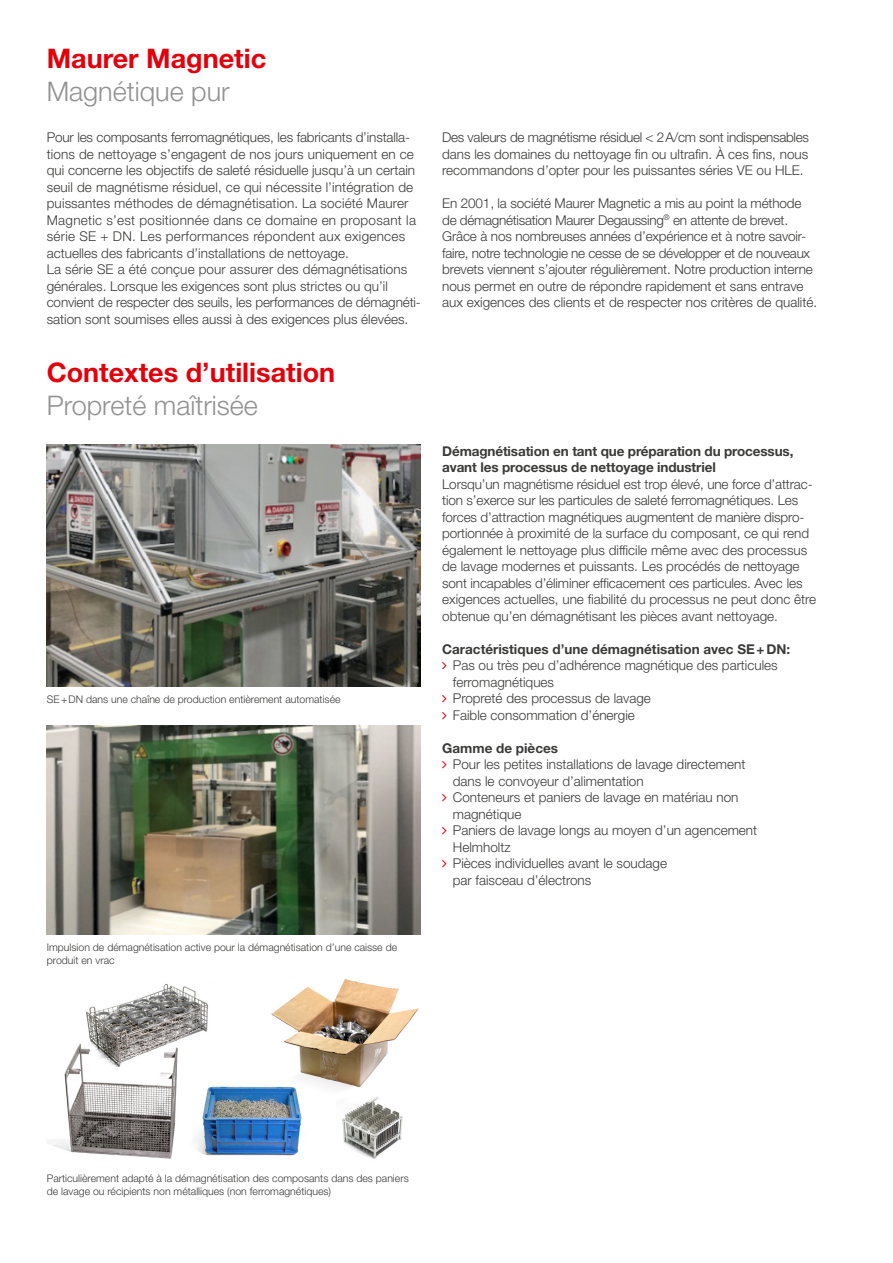
<style>
.page{position:relative;width:893px;height:1263px;background:#fff}
.page>*{position:absolute;margin:0;border:0;box-sizing:border-box;transform-origin:0 0}
.t1{font:700 27px "Helvetica Neue LT Std";color:#e3000b}
.t2{font:300 27px "Helvetica Neue LT Std";color:#919291}
.t3{font:300 13.5px/16.5px "Helvetica Neue LT Std";color:#3a3a39}
.t4{font:700 13.5px/16.5px "Helvetica Neue LT Std";letter-spacing:-.01em;color:#3a3a39}
.t5{font:300 10.5px/13.5px "Helvetica Neue LT Std";color:#3a3a39}
</style>
<div class="page">
<img style="left:47px;top:445px;width:374px;height:242px">
<img style="left:47px;top:725px;width:374px;height:209px">
<img style="left:47px;top:979px;width:372px;height:180px">
<h1 class="t1" style="left:47px;top:42px;width:221px">Maurer Magnetic</h1>
<h1 class="t2" style="left:47px;top:75px;width:185px">Magnétique pur</h1>
<p class="t3" style="left:47px;top:129px;width:376px">Pour les composants ferromagnétiques, les fabricants d’installa&shy;tions de nettoyage s’engagent de nos jours uniquement en ce qui concerne les objectifs de saleté résiduelle jusqu’à un certain seuil de magnétisme résiduel, ce qui nécessite l’intégration de puissantes méthodes de démagnétisation. La société Maurer Magnetic s’est positionnée dans ce domaine en proposant la série SE + DN. Les performances répondent aux exigences actuelles des fabricants d’installations de nettoyage.<br>La série SE a été conçue pour assurer des démagnétisations générales. Lorsque les exigences sont plus strictes ou qu’il convient de respecter des seuils, les performances de démagnéti&shy;sation sont soumises elles aussi à des exigences plus élevées.</p>
<p class="t3" style="left:442px;top:129px;width:368px;text-align:justify">Des valeurs de magnétisme résiduel &lt; 2A/cm sont indispensables dans les domaines du nettoyage fin ou ultrafin. À ces fins, nous recommandons d’opter pour les puissantes séries VE ou HLE.</p>
<p class="t3" style="left:442px;top:195px;width:376px">En 2001, la société Maurer Magnetic a mis au point la méthode de démagnétisation Maurer Degaussing<sup>®</sup> en attente de brevet.<br>Grâce à nos nombreuses années d’expérience et à notre savoir&shy;faire, notre technologie ne cesse de se développer et de nouveaux brevets viennent s’ajouter régulièrement. Notre production interne nous permet en outre de répondre rapidement et sans entrave aux exigences des clients et de respecter nos critères de qualité.</p>
<h1 class="t1" style="left:47px;top:355px;width:290px">Contextes d’utilisation</h1>
<h1 class="t2" style="left:47px;top:389px;width:213px">Propreté maîtrisée</h1>
<p class="t5" style="left:47px;top:692px;width:295px">SE+DN dans une chaîne de production entièrement automatisée</p>
<p class="t5" style="left:47px;top:940px;width:352px">Impulsion de démagnétisation active pour la démagnétisation d’une caisse de produit en vrac</p>
<p class="t4" style="left:442px;top:442px;width:353px">Démagnétisation en tant que préparation du processus, avant les processus de nettoyage industriel</p>
<p class="t3" style="left:442px;top:475px;width:375px">Lorsqu’un magnétisme résiduel est trop élevé, une force d’attrac&shy;tion s’exerce sur les particules de saleté ferromagnétiques. Les forces d’attraction magnétiques augmentent de manière dispro&shy;portionnée à proximité de la surface du composant, ce qui rend également le nettoyage plus difficile même avec des processus de lavage modernes et puissants. Les procédés de nettoyage sont incapables d’éliminer efficacement ces particules. Avec les exigences actuelles, une fiabilité du processus ne peut donc être obtenue qu’en démagnétisant les pièces avant nettoyage.</p>
<p class="t4" style="left:442px;top:640px;width:349px">Caractéristiques d’une démagnétisation avec SE+DN:</p>
<p class="t3" style="left:453px;top:657px;width:326px">Pas ou très peu d’adhérence magnétique des particules ferromagnétiques<br>Propreté des processus de lavage<br>Faible consommation d’énergie</p>
<p class="t4" style="left:442px;top:739px;width:117px">Gamme de pièces</p>
<p class="t3" style="left:453px;top:756px;width:306px">Pour les petites installations de lavage directement dans le convoyeur d’alimentation<br>Conteneurs et paniers de lavage en matériau non magnétique<br>Paniers de lavage longs au moyen d’un agencement Helmholtz<br>Pièces individuelles avant le soudage<br>par faisceau d’électrons</p>
<p class="t5" style="left:47px;top:1171px;width:363px">Particulièrement adapté à la démagnétisation des composants dans des paniers de lavage ou récipients non métalliques (non ferromagnétiques)</p>
</div>
